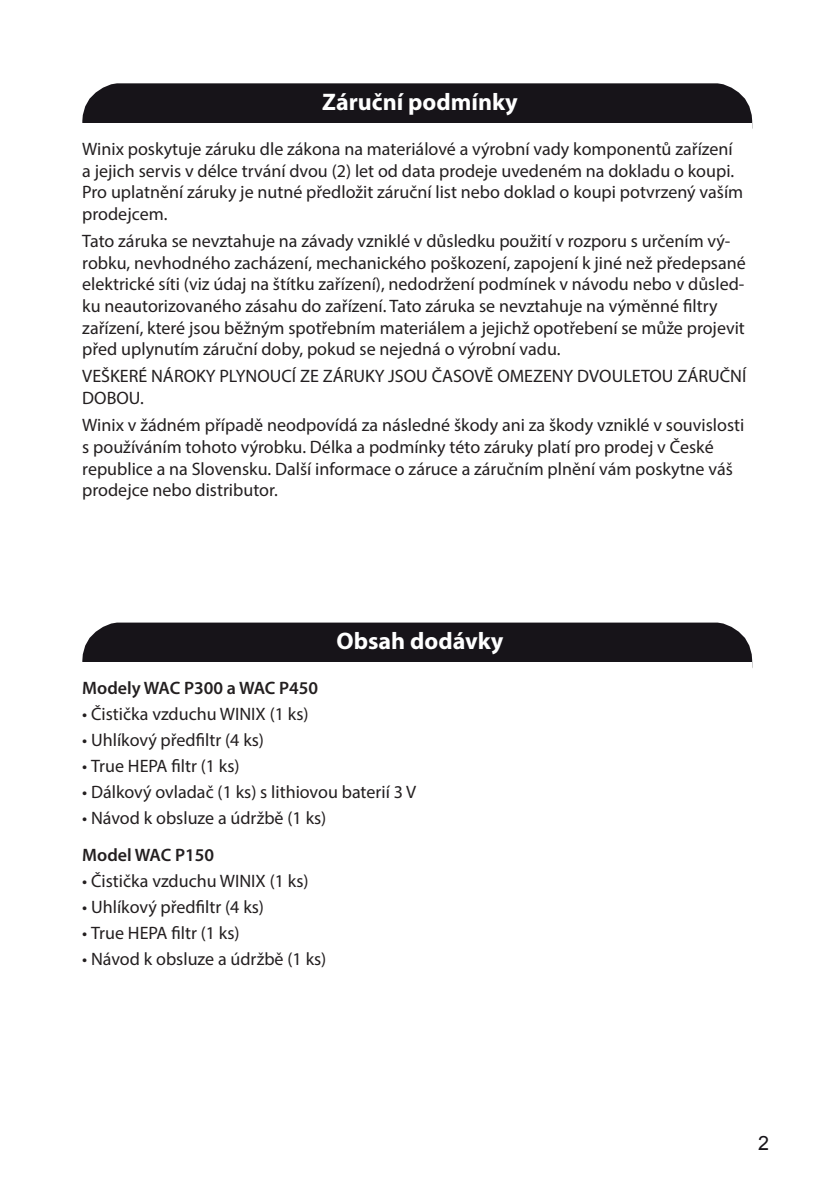
<style>
.page{position:relative;width:840px;height:1191px;background:#fff}
.page>*{position:absolute;margin:0;border:0;box-sizing:border-box;transform-origin:0 0}
.t1{font:700 24px "Myriad Pro";color:#fff}
.t2{font:19.6px "Arial";color:#171419}
.t3{font:18px/21.6px "Myriad Pro";color:#231f20}
.t4{font:600 18px "Myriad Pro";color:#231f20}
</style>
<div class="page">
<div style="left:82px;top:622px;width:669px;height:40px;background:#171419"></div>
<div style="left:82px;top:83px;width:669px;height:40px;background:#171419"></div>
<h1 class="t1" style="left:322px;top:86px;width:197px">Záruční podmínky</h1>
<p class="t3" style="left:82px;top:138px;width:662px">Winix poskytuje záruku dle zákona na materiálové a výrobní vady komponentů zařízení a jejich servis v délce trvání dvou (2) let od data prodeje uvedeném na dokladu o koupi.<br>Pro uplatnění záruky je nutné předložit záruční list nebo doklad o koupi potvrzený vaším prodejcem.</p>
<p class="t3" style="left:82px;top:230px;width:664px">Tato záruka se nevztahuje na závady vzniklé v důsledku použití v rozporu s určením vý&shy;robku, nevhodného zacházení, mechanického poškození, zapojení k jiné než předepsané elektrické síti (viz údaj na štítku zařízení), nedodržení podmínek v návodu nebo v důsled&shy;ku neautorizovaného zásahu do zařízení. Tato záruka se nevztahuje na výměnné filtry zařízení, které jsou běžným spotřebním materiálem a jejichž opotřebení se může projevit před uplynutím záruční doby, pokud se nejedná o výrobní vadu.</p>
<p class="t3" style="left:82px;top:365px;width:665px">VEŠKERÉ NÁROKY PLYNOUCÍ ZE ZÁRUKY JSOU ČASOVĚ OMEZENY DVOULETOU ZÁRUČNÍ<br>DOBOU.</p>
<p class="t3" style="left:82px;top:414px;width:663px">Winix v žádném případě neodpovídá za následné škody ani za škody vzniklé v souvislosti s používáním tohoto výrobku. Délka a podmínky této záruky platí pro prodej v České republice a na Slovensku. Další informace o záruce a záručním plnění vám poskytne váš prodejce nebo distributor.</p>
<h1 class="t1" style="left:336px;top:625px;width:168px">Obsah dodávky</h1>
<p class="t4" style="left:82px;top:676px;width:237px">Modely WAC P300 a WAC P450</p>
<p class="t3" style="left:82px;top:702px;width:228px">• Čistička vzduchu WINIX (1 ks)</p>
<p class="t3" style="left:82px;top:728px;width:183px">• Uhlíkový předfiltr (4 ks)</p>
<p class="t3" style="left:82px;top:754px;width:159px">• True HEPA filtr (1 ks)</p>
<p class="t3" style="left:82px;top:780px;width:335px">• Dálkový ovladač (1 ks) s lithiovou baterií 3 V</p>
<p class="t3" style="left:82px;top:806px;width:245px">• Návod k obsluze a údržbě (1 ks)</p>
<p class="t4" style="left:82px;top:843px;width:133px">Model WAC P150</p>
<p class="t3" style="left:82px;top:870px;width:228px">• Čistička vzduchu WINIX (1 ks)</p>
<p class="t3" style="left:82px;top:896px;width:183px">• Uhlíkový předfiltr (4 ks)</p>
<p class="t3" style="left:82px;top:922px;width:159px">• True HEPA filtr (1 ks)</p>
<p class="t3" style="left:82px;top:948px;width:245px">• Návod k obsluze a údržbě (1 ks)</p>
<p class="t2" style="left:757px;top:1130px;width:12px">2</p>
</div>
